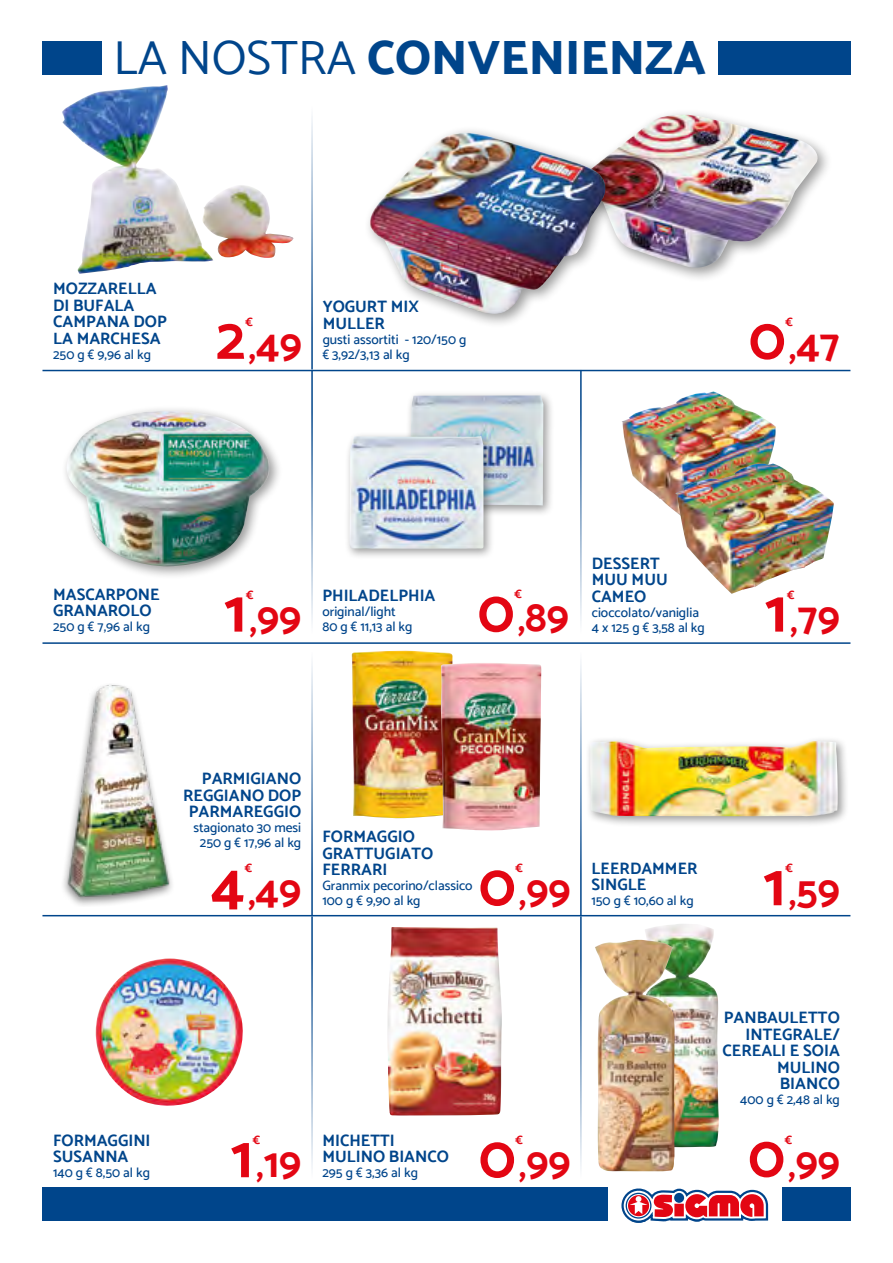
<style>
.page{position:relative;width:893px;height:1263px;background:#fff}
.page>*{position:absolute;margin:0;border:0;box-sizing:border-box;transform-origin:0 0}
.t1{font:700 60.3px "Catamaran";color:#e30613}
.t2{font:800 48px "Catamaran";color:#00458b}
.t3{font:700 42px "Catamaran";color:#e30613}
.t4{font:700 16.5px/16.5px "Catamaran";color:#00458b}
.t5{font:500 13.5px/15px "Catamaran";color:#00458b}
.t6{font:700 12px "Catamaran";color:#e30613}
.s1{font-weight:400}
.s2{font-size:36px}
</style>
<div class="page">
<div style="left:42px;top:41px;width:808px;height:34px;background:#00458b"></div>
<div style="left:102px;top:41px;width:615px;height:34px;background:#fff"></div>
<div style="left:42px;top:1188px;width:808px;height:33px;background:#00458b"></div>
<div style="left:608px;top:1188px;width:173px;height:33px;background:#fff"></div>
<svg style="left:621px;top:1188px;width:148px;height:35px"></svg>
<hr style="left:42px;top:642px;width:808px;height:2px;background:#00458b">
<hr style="left:42px;top:915px;width:808px;height:1px;background:#00458b">
<hr style="left:42px;top:370px;width:808px;height:1px;background:#00458b">
<hr style="left:311px;top:642px;width:2px;height:273px;background:#00458b">
<hr style="left:311px;top:916px;width:2px;height:271px;background:#00458b">
<hr style="left:580px;top:642px;width:2px;height:273px;background:#00458b">
<hr style="left:311px;top:370px;width:2px;height:272px;background:#00458b">
<hr style="left:580px;top:370px;width:2px;height:272px;background:#00458b">
<hr style="left:580px;top:916px;width:2px;height:271px;background:#00458b">
<hr style="left:311px;top:97px;width:2px;height:272px;background:#00458b">
<img style="left:62px;top:85px;width:232px;height:189px">
<div style="left:576px;top:109px;width:256px;height:174px;background:#000;opacity:.4"></div>
<img style="left:582px;top:115px;width:236px;height:153px">
<div style="left:364px;top:126px;width:256px;height:203px;background:#000;opacity:.4"></div>
<img style="left:369px;top:133px;width:236px;height:181px">
<div style="left:62px;top:405px;width:220px;height:174px;background:#000;opacity:.4"></div>
<img style="left:67px;top:411px;width:86px;height:59px">
<div style="left:404px;top:390px;width:150px;height:126px;background:#000;opacity:.4"></div>
<img style="left:409px;top:395px;width:134px;height:110px">
<div style="left:345px;top:431px;width:150px;height:129px;background:#000;opacity:.4"></div>
<img style="left:349px;top:436px;width:135px;height:113px">
<img style="left:622px;top:392px;width:152px;height:119px">
<img style="left:675px;top:463px;width:159px;height:131px">
<img style="left:63px;top:684px;width:109px;height:222px">
<img style="left:352px;top:651px;width:100px;height:167px">
<img style="left:441px;top:663px;width:100px;height:168px">
<img style="left:96px;top:958px;width:147px;height:148px">
<div style="left:586px;top:736px;width:262px;height:91px;background:#000;opacity:.4"></div>
<img style="left:590px;top:741px;width:248px;height:76px">
<img style="left:387px;top:927px;width:115px;height:188px">
<img style="left:645px;top:924px;width:74px;height:223px">
<img style="left:595px;top:940px;width:80px;height:231px">
<h2 class="t2" style="left:114px;top:30px;width:594px"><span class="s1">LA NOSTRA</span> CONVENIENZA</h2>
<p class="t4" style="left:53px;top:280px;width:115px">MOZZARELLA<br>DI BUFALA<br>CAMPANA DOP<br>LA MARCHESA</p>
<p class="t5" style="left:53px;top:347px;width:99px">250 g € 9,96 al kg</p>
<p class="t6" style="left:245px;top:315px;width:9px">€</p>
<h3 class="t3" style="left:249px;top:320px;width:55px"><span class="s2">,</span>49</h3>
<h1 class="t1" style="left:216px;top:303px;width:31px">2</h1>
<p class="t4" style="left:323px;top:298px;width:98px">YOGURT MIX<br>MULLER</p>
<p class="t5" style="left:323px;top:332px;width:145px">gusti assortiti - 120/150 g € 3,92/3,13 al kg</p>
<p class="t6" style="left:786px;top:315px;width:9px">€</p>
<h3 class="t3" style="left:789px;top:320px;width:53px"><span class="s2">,</span>47</h3>
<h1 class="t1" style="left:749px;top:303px;width:38px">0</h1>
<p class="t4" style="left:53px;top:586px;width:108px">MASCARPONE<br>GRANAROLO</p>
<p class="t5" style="left:53px;top:619px;width:98px">250 g € 7,96 al kg</p>
<p class="t6" style="left:246px;top:587px;width:9px">€</p>
<h3 class="t3" style="left:249px;top:592px;width:53px"><span class="s2">,</span>99</h3>
<h1 class="t1" style="left:224px;top:575px;width:24px">1</h1>
<p class="t4" style="left:592px;top:555px;width:77px">DESSERT<br>MUU MUU<br>CAMEO</p>
<p class="t5" style="left:592px;top:604px;width:115px">cioccolato/vaniglia<br>4 x 125 g € 3,58 al kg</p>
<p class="t6" style="left:514px;top:587px;width:9px">€</p>
<h3 class="t3" style="left:518px;top:592px;width:53px"><span class="s2">,</span>89</h3>
<p class="t4" style="left:322px;top:587px;width:115px">PHILADELPHIA</p>
<p class="t5" style="left:322px;top:604px;width:92px">original/light<br>80 g € 11,13 al kg</p>
<h1 class="t1" style="left:765px;top:575px;width:24px">1</h1>
<p class="t6" style="left:787px;top:587px;width:9px">€</p>
<h3 class="t3" style="left:790px;top:592px;width:51px"><span class="s2">,</span>79</h3>
<h1 class="t1" style="left:478px;top:575px;width:38px">0</h1>
<p class="t4" style="left:183px;top:770px;width:120px;text-align:right">PARMIGIANO<br>REGGIANO DOP<br>PARMAREGGIO</p>
<p class="t5" style="left:193px;top:820px;width:109px;text-align:center">stagionato 30 mesi<br>250 g € 17,96 al kg</p>
<p class="t6" style="left:245px;top:861px;width:9px">€</p>
<h3 class="t3" style="left:248px;top:866px;width:55px"><span class="s2">,</span>49</h3>
<h1 class="t1" style="left:211px;top:849px;width:35px">4</h1>
<p class="t4" style="left:322px;top:828px;width:112px">FORMAGGIO<br>GRATTUGIATO<br>FERRARI</p>
<p class="t5" style="left:322px;top:878px;width:152px">Granmix pecorino/classico<br>100 g € 9,90 al kg</p>
<p class="t6" style="left:516px;top:861px;width:9px">€</p>
<h3 class="t3" style="left:519px;top:866px;width:53px"><span class="s2">,</span>99</h3>
<h1 class="t1" style="left:479px;top:849px;width:38px">0</h1>
<p class="t4" style="left:591px;top:860px;width:108px">LEERDAMMER<br>SINGLE</p>
<p class="t5" style="left:591px;top:893px;width:104px">150 g € 10,60 al kg</p>
<p class="t6" style="left:785px;top:861px;width:9px">€</p>
<h3 class="t3" style="left:789px;top:866px;width:53px"><span class="s2">,</span>59</h3>
<h1 class="t1" style="left:763px;top:849px;width:24px">1</h1>
<p class="t4" style="left:53px;top:1132px;width:99px">FORMAGGINI<br>SUSANNA</p>
<p class="t5" style="left:53px;top:1165px;width:98px">140 g € 8,50 al kg</p>
<p class="t6" style="left:253px;top:1133px;width:9px">€</p>
<h3 class="t3" style="left:256px;top:1138px;width:47px"><span class="s2">,</span>19</h3>
<h1 class="t1" style="left:231px;top:1121px;width:24px">1</h1>
<p class="t4" style="left:322px;top:1132px;width:128px">MICHETTI<br>MULINO BIANCO</p>
<p class="t5" style="left:322px;top:1165px;width:97px">295 g € 3,36 al kg</p>
<p class="t6" style="left:516px;top:1133px;width:9px">€</p>
<h3 class="t3" style="left:519px;top:1138px;width:53px"><span class="s2">,</span>99</h3>
<h1 class="t1" style="left:479px;top:1121px;width:38px">0</h1>
<p class="t4" style="left:722px;top:1009px;width:119px;text-align:right">PANBAULETTO<br>INTEGRALE/<br>CEREALI E SOIA<br>MULINO<br>BIANCO</p>
<p class="t5" style="left:740px;top:1092px;width:101px">400 g € 2,48 al kg</p>
<p class="t6" style="left:785px;top:1132px;width:9px">€</p>
<h3 class="t3" style="left:788px;top:1137px;width:53px"><span class="s2">,</span>99</h3>
<h1 class="t1" style="left:748px;top:1120px;width:38px">0</h1>
</div>
